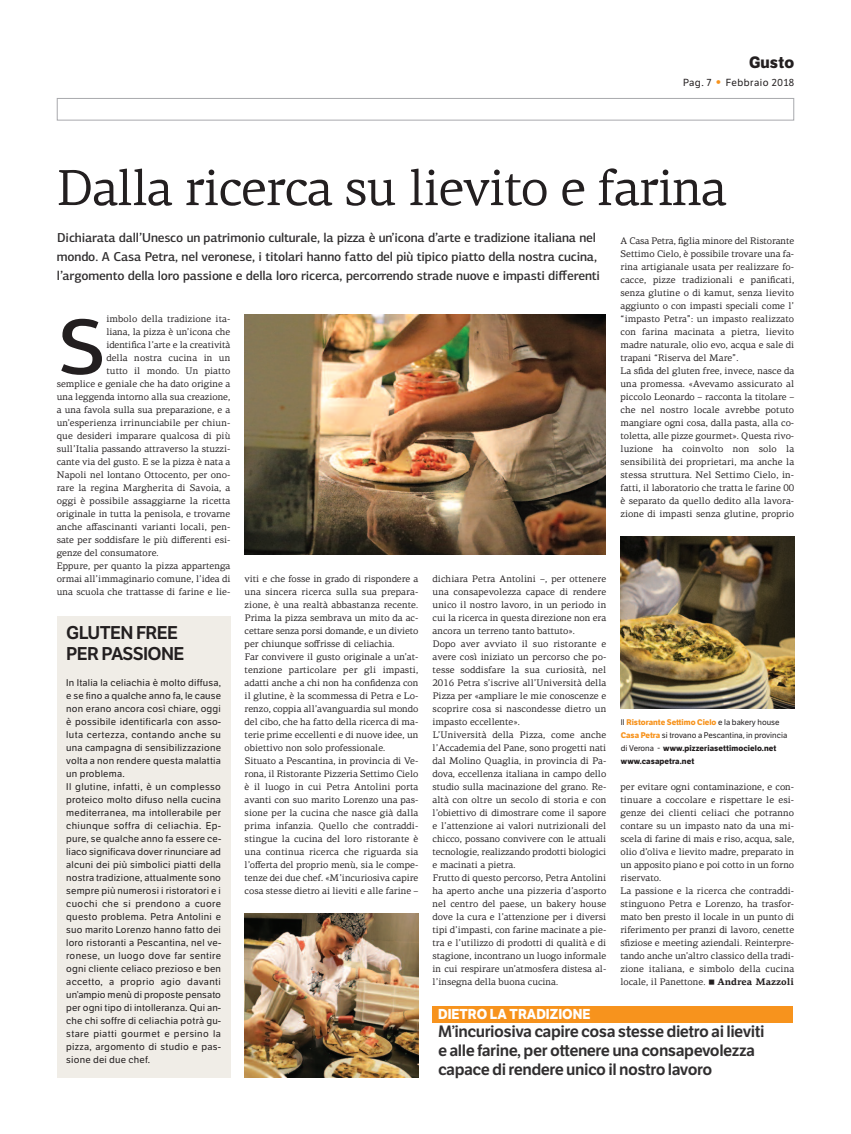
<style>
.page{position:relative;width:851px;height:1134px;background:#fff}
.page>*{position:absolute;margin:0;border:0;box-sizing:border-box;transform-origin:0 0}
.t1{font:500 79.3px "PF Centro Sans Pro";color:#231f20}
.t2{font:51px "PF Centro Serif Pro";letter-spacing:-.025em;color:#231f20}
.t3{font:600 18px/21px "LFT Etica";letter-spacing:-.035em;color:#231f20}
.t4{font:600 16px/18.7px "LFT Etica";letter-spacing:-.03em;color:#312f30}
.t5{font:700 16px "LFT Etica";color:#231f20}
.t6{font:700 14px "LFT Etica";color:#fff;scale:.96 1}
.t7{font:500 13px/19px "PF Centro Sans Pro";letter-spacing:-.015em;color:#312f30}
.t8{font:10px "LFT Etica";letter-spacing:.05em;color:#231f20}
.t9{font:9.5px/13px "PF Centro Serif Pro";letter-spacing:-.005em;color:#231f20}
.t10{font:9.5px/13px "LFT Etica";letter-spacing:.02em;color:#231f20}
.t11{font:8px/13px "LFT Etica";color:#231f20}
.s1{font-size:16px;color:#f7931d}
.s2{font-weight:700;color:#f7931d}
.s3{font-weight:700}
.s4{font-size:8px}
</style>
<div class="page">
<div style="left:57px;top:98px;width:737px;height:23px;border:1px solid #a8a9ad"></div>
<img style="left:620px;top:537px;width:174px;height:172px">
<img style="left:244px;top:314px;width:361px;height:240px">
<img style="left:245px;top:914px;width:173px;height:163px">
<div style="left:57px;top:616px;width:173px;height:462px;background:#f0ede7"></div>
<div style="left:432px;top:1006px;width:361px;height:16px;background:#f7931d"></div>
<h3 class="t5" style="left:748px;top:57px;width:47px">Gusto</h3>
<p class="t8" style="left:683px;top:79px;width:113px">Pag. 7 <span class="s1">•</span> Febbraio 2018</p>
<h2 class="t2" style="left:57px;top:170px;width:671px">Dalla ricerca su lievito e farina</h2>
<p class="t7" style="left:57px;top:228px;width:544px">Dichiarata dall’Unesco un patrimonio culturale, la pizza è un’icona d’arte e tradizione italiana nel mondo. A Casa Petra, nel veronese, i titolari hanno fatto del più tipico piatto della nostra cucina, l’argomento della loro passione e della loro ricerca, percorrendo strade nuove e impasti differenti</p>
<p class="t9" style="left:620px;top:235px;width:175px">A Casa Petra, figlia minore del Ristorante Settimo Cielo, è possibile trovare una fa&shy;rina artigianale usata per realizzare fo&shy;cacce, pizze tradizionali e panificati, senza glutine o di kamut, senza lievito aggiunto o con impasti speciali come l’ “impasto Petra”: un impasto realizzato con farina macinata a pietra, lievito madre naturale, olio evo, acqua e sale di trapani “Riserva del Mare”.<br>La sfida del gluten free, invece, nasce da una promessa. «Avevamo assicurato al piccolo Leonardo – racconta la titolare – che nel nostro locale avrebbe potuto mangiare ogni cosa, dalla pasta, alla co&shy;toletta, alle pizze gourmet». Questa rivo&shy;luzione ha coinvolto non solo la sensibilità dei proprietari, ma anche la stessa struttura. Nel Settimo Cielo, in&shy;fatti, il laboratorio che tratta le farine 00 è separato da quello dedito alla lavora&shy;zione di impasti senza glutine, proprio</p>
<h1 class="t1" style="left:57px;top:298px;width:50px">S</h1>
<p class="t9" style="left:106px;top:313px;width:125px">imbolo della tradizione ita-</p>
<p class="t9" style="left:106px;top:326px;width:125px">liana, la pizza è un’icona che</p>
<p class="t9" style="left:106px;top:339px;width:125px">identifica l’arte e la creatività</p>
<p class="t9" style="left:106px;top:352px;width:125px">della nostra cucina in un</p>
<p class="t9" style="left:106px;top:365px;width:125px">tutto il mondo. Un piatto</p>
<p class="t9" style="left:57px;top:378px;width:175px">semplice e geniale che ha dato origine a</p>
<p class="t9" style="left:57px;top:391px;width:175px">una leggenda intorno alla sua creazione,</p>
<p class="t9" style="left:57px;top:404px;width:175px">a una favola sulla sua preparazione, e a</p>
<p class="t9" style="left:57px;top:417px;width:175px">un’esperienza irrinunciabile per chiun-</p>
<p class="t9" style="left:57px;top:430px;width:175px">que desideri imparare qualcosa di più</p>
<p class="t9" style="left:57px;top:443px;width:175px">sull’Italia passando attraverso la stuzzi-</p>
<p class="t9" style="left:57px;top:456px;width:175px">cante via del gusto. E se la pizza è nata a</p>
<p class="t9" style="left:57px;top:469px;width:175px">Napoli nel lontano Ottocento, per ono-</p>
<p class="t9" style="left:57px;top:482px;width:175px">rare la regina Margherita di Savoia, a</p>
<p class="t9" style="left:57px;top:495px;width:175px">oggi è possibile assaggiarne la ricetta</p>
<p class="t9" style="left:57px;top:508px;width:175px">originale in tutta la penisola, e trovarne</p>
<p class="t9" style="left:57px;top:521px;width:175px">anche affascinanti varianti locali, pen-</p>
<p class="t9" style="left:57px;top:534px;width:175px">sate per soddisfare le più differenti esi-</p>
<p class="t9" style="left:57px;top:547px;width:103px">genze del consumatore.</p>
<p class="t9" style="left:57px;top:560px;width:175px">Eppure, per quanto la pizza appartenga</p>
<p class="t9" style="left:57px;top:573px;width:175px">ormai all’immaginario comune, l’idea di</p>
<p class="t9" style="left:57px;top:586px;width:175px">una scuola che trattasse di farine e lie-</p>
<p class="t9" style="left:244px;top:573px;width:175px">viti e che fosse in grado di rispondere a una sincera ricerca sulla sua prepara&shy;zione, è una realtà abbastanza recente.<br>Prima la pizza sembrava un mito da ac&shy;cettare senza porsi domande, e un divieto per chiunque soffrisse di celiachia.<br>Far convivere il gusto originale a un’at&shy;tenzione particolare per gli impasti, adatti anche a chi non ha confidenza con il glutine, è la scommessa di Petra e Lo&shy;renzo, coppia all’avanguardia sul mondo del cibo, che ha fatto della ricerca di ma&shy;terie prime eccellenti e di nuove idee, un obiettivo non solo professionale.<br>Situato a Pescantina, in provincia di Ve&shy;rona, il Ristorante Pizzeria Settimo Cielo è il luogo in cui Petra Antolini porta avanti con suo marito Lorenzo una pas&shy;sione per la cucina che nasce già dalla prima infanzia. Quello che contraddi&shy;stingue la cucina del loro ristorante è una continua ricerca che riguarda sia l’offerta del proprio menù, sia le compe&shy;tenze dei due chef. «M’incuriosiva capire cosa stesse dietro ai lieviti e alle farine –</p>
<p class="t9" style="left:432px;top:573px;width:175px">dichiara Petra Antolini –, per ottenere una consapevolezza capace di rendere unico il nostro lavoro, in un periodo in cui la ricerca in questa direzione non era ancora un terreno tanto battuto».<br>Dopo aver avviato il suo ristorante e avere così iniziato un percorso che po&shy;tesse soddisfare la sua curiosità, nel 2016 Petra s’iscrive all’Università della Pizza per «ampliare le mie conoscenze e scoprire cosa si nascondesse dietro un impasto eccellente».<br>L’Università della Pizza, come anche l’Accademia del Pane, sono progetti nati dal Molino Quaglia, in provincia di Pa&shy;dova, eccellenza italiana in campo dello studio sulla macinazione del grano. Re&shy;altà con oltre un secolo di storia e con l’obiettivo di dimostrare come il sapore e l’attenzione ai valori nutrizionali del chicco, possano convivere con le attuali tecnologie, realizzando prodotti biologici e macinati a pietra.<br>Frutto di questo percorso, Petra Antolini ha aperto anche una pizzeria d’asporto nel centro del paese, un bakery house dove la cura e l’attenzione per i diversi tipi d’impasti, con farine macinate a pie&shy;tra e l’utilizzo di prodotti di qualità e di stagione, incontrano un luogo informale in cui respirare un’atmosfera distesa al&shy;l’insegna della buona cucina.</p>
<h3 class="t3" style="left:66px;top:623px;width:120px">Gluten Free per passione</h3>
<p class="t10" style="left:66px;top:677px;width:156px">In Italia la celiachia è molto diffusa, e se fino a qualche anno fa, le cause non erano ancora così chiare, oggi è possibile identificarla con asso&shy;luta certezza, contando anche su una campagna di sensibilizzazione volta a non rendere questa malattia un problema.<br>Il glutine, infatti, è un complesso proteico molto difuso nella cucina mediterranea, ma intollerabile per chiunque soffra di celiachia. Ep&shy;pure, se qualche anno fa essere ce&shy;liaco significava dover rinunciare ad alcuni dei più simbolici piatti della nostra tradizione, attualmente sono sempre più numerosi i ristoratori e i cuochi che si prendono a cuore questo problema. Petra Antolini e suo marito Lorenzo hanno fatto dei loro ristoranti a Pescantina, nel ve&shy;ronese, un luogo dove far sentire ogni cliente celiaco prezioso e ben accetto, a proprio agio davanti un’ampio menù di proposte pensato per ogni tipo di intolleranza. Qui an&shy;che chi soffre di celiachia potrà gu&shy;stare piatti gourmet e persino la pizza, argomento di studio e pas&shy;sione dei due chef.</p>
<p class="t11" style="left:620px;top:716px;width:168px">Il <span class="s2">ristorante Settimo Cielo</span> e la bakery house <span class="s2">Casa Petra</span> si trovano a Pescantina, in provincia di Verona - <span class="s3">www.pizzeriasettimocielo.net www.casapetra.net</span></p>
<p class="t9" style="left:620px;top:781px;width:175px">per evitare ogni contaminazione, e con&shy;tinuare a coccolare e rispettare le esi&shy;genze dei clienti celiaci che potranno contare su un impasto nato da una mi&shy;scela di farine di mais e riso, acqua, sale, olio d’oliva e lievito madre, preparato in un apposito piano e poi cotto in un forno riservato.<br>La passione e la ricerca che contraddi&shy;stinguono Petra e Lorenzo, ha trasfor&shy;mato ben presto il locale in un punto di riferimento per pranzi di lavoro, cenette sfiziose e meeting aziendali. Reinterpre&shy;tando anche un’altro classico della tradi&shy;zione italiana, e simbolo della cucina locale, il Panettone. <span class="s4">■</span> <span class="s3">Andrea Mazzoli</span></p>
<h3 class="t6" style="left:438px;top:1008px;width:160px">Dietro la traDizione</h3>
<h3 class="t4" style="left:438px;top:1024px;width:328px">M’incuriosiva capire cosa stesse dietro ai lieviti e alle farine, per ottenere una consapevolezza capace di rendere unico il nostro lavoro</h3>
</div>
